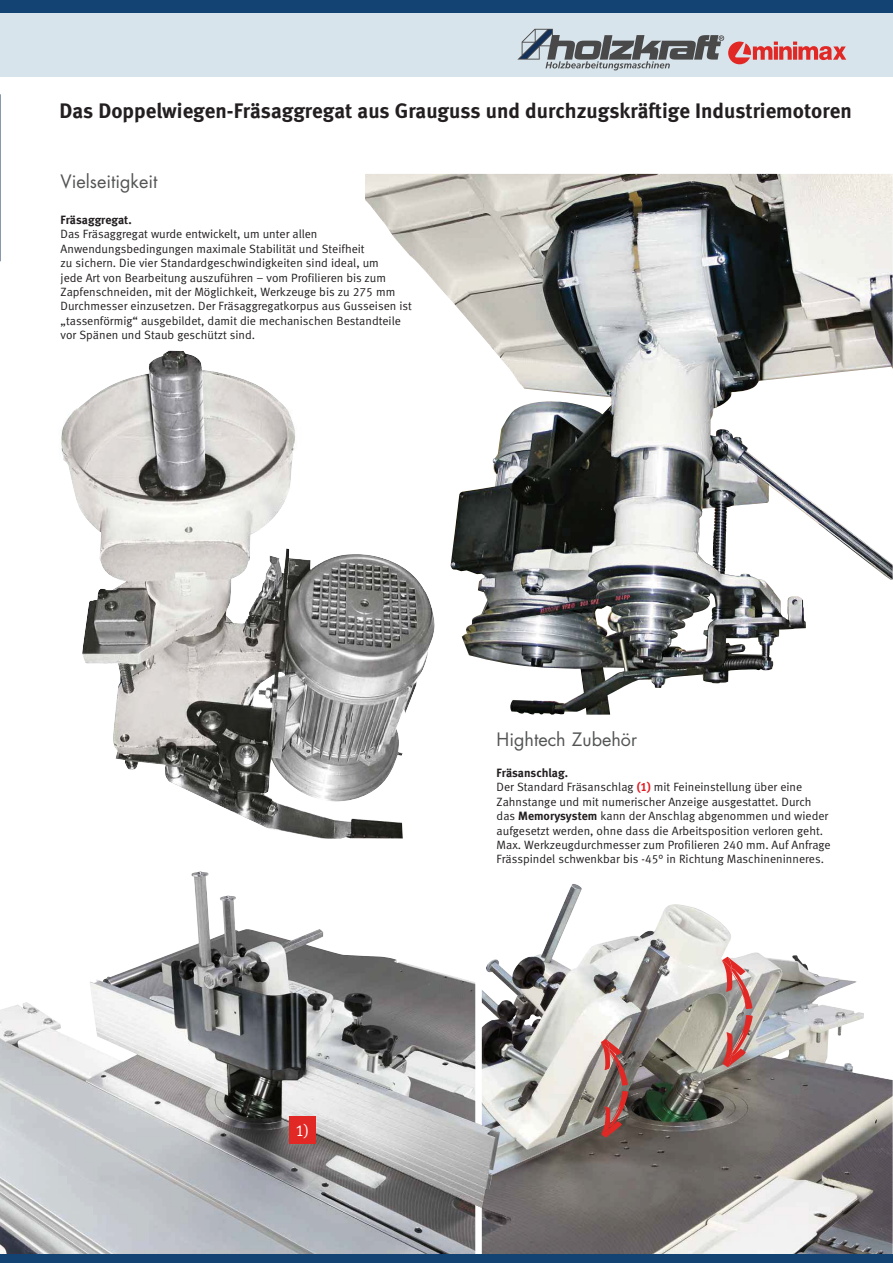
<style>
.page{position:relative;width:893px;height:1263px;background:#fff}
.page>*{position:absolute;margin:0;border:0;box-sizing:border-box;transform-origin:0 0}
.t1{font:21px "Meta Bold LF";color:#231f20}
.t2{font:18px "Futura Std";color:#535554}
.t3{font:15.9px "Meta Normal LF";color:#fff}
.t4{font:12px/14.4px "Meta Normal LF";color:#231f20}
.t5{font:12px "Meta Bold LF";color:#231f20}
.s1{font-family:"Meta Bold LF";color:#e01e25}
.s2{font-family:"Meta Bold LF"}
</style>
<div class="page">
<div style="left:0;top:0;width:893px;height:77px;background:#d8e4eb"></div>
<div style="left:0;top:0;width:893px;height:13px;background:#134372"></div>
<img style="left:365px;top:174px;width:441px;height:541px">
<img style="left:61px;top:351px;width:374px;height:488px">
<img style="left:482px;top:884px;width:411px;height:370px">
<img style="left:0;top:871px;width:475px;height:383px">
<img style="left:281px;top:1058px;width:219px;height:150px">
<svg style="left:601px;top:1039px;width:27px;height:99px;background:#975d58"></svg>
<svg style="left:722px;top:957px;width:30px;height:52px;background:#ca8e8b"></svg>
<svg style="left:722px;top:1015px;width:31px;height:52px;background:#b87d79"></svg>
<div style="left:289px;top:1117px;width:26px;height:27px;background:#e22825"></div>
<svg style="left:517px;top:29px;width:329px;height:41px"></svg>
<div style="left:0;top:1254px;width:893px;height:9px;background:#134372"></div>
<h1 class="t1" style="left:59px;top:103px;width:794px">Das Doppelwiegen-Fräsaggregat aus Grauguss und durchzugskräftige Industriemotoren</h1>
<h2 class="t2" style="left:61px;top:173px;width:98px">Vielseitigkeit</h2>
<p class="t5" style="left:61px;top:215px;width:73px">Fräsaggregat.</p>
<p class="t4" style="left:61px;top:228px;width:353px">Das Fräsaggregat wurde entwickelt, um unter allen Anwendungsbedingungen maximale Stabilität und Steifheit<br>zu sichern. Die vier Standardgeschwindigkeiten sind ideal, um<br>jede Art von Bearbeitung auszuführen – vom Profilieren bis zum Zapfenschneiden, mit der Möglichkeit, Werkzeuge bis zu 275 mm Durchmesser einzusetzen. Der Fräsaggregatkorpus aus Gusseisen ist „tassenförmig“ ausgebildet, damit die mechanischen Bestandteile vor Spänen und Staub geschützt sind.</p>
<h3 class="t3" style="left:295px;top:1124px;width:15px">1)</h3>
<h2 class="t2" style="left:497px;top:731px;width:142px">Hightech Zubehör</h2>
<p class="t5" style="left:497px;top:768px;width:73px">Fräsanschlag.</p>
<p class="t4" style="left:497px;top:781px;width:336px">Der Standard Fräsanschlag <span class="s1">(1)</span> mit Feineinstellung über eine Zahnstange und mit numerischer Anzeige ausgestattet. Durch das <span class="s2">Memorysystem</span> kann der Anschlag abgenommen und wieder aufgesetzt werden, ohne dass die Arbeitsposition verloren geht.<br>Max. Werkzeugdurchmesser zum Profilieren 240 mm. Auf Anfrage Frässpindel schwenkbar bis -45° in Richtung Maschineninneres.</p>
</div>
